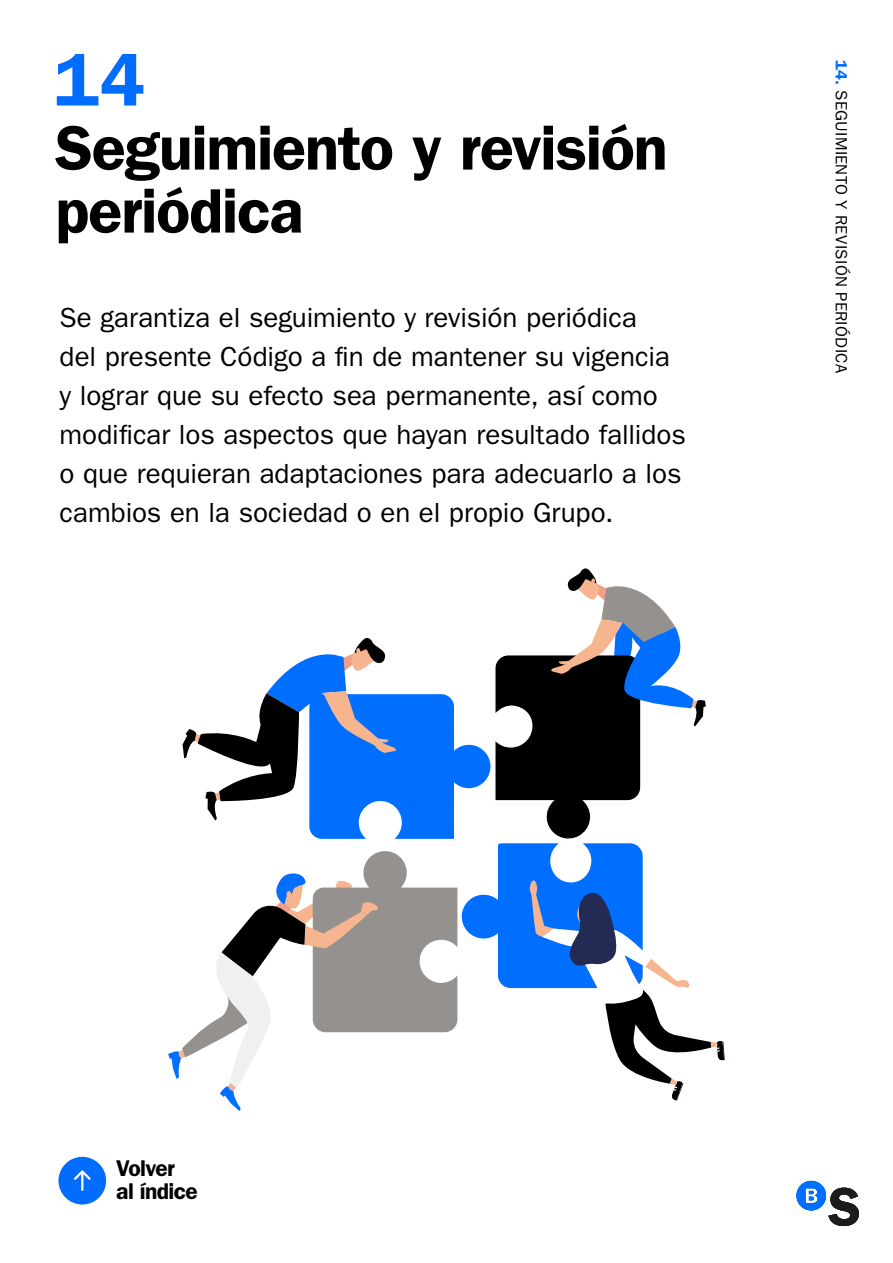
<style>
.page{position:relative;width:893px;height:1263px;background:#fff}
.page>*{position:absolute;margin:0;border:0;box-sizing:border-box;transform-origin:0 0}
.t1{font:600 75px "ITC Franklin Gothic Std";color:#006dff}
.t2{font:600 63px/63px "ITC Franklin Gothic Std";letter-spacing:-.02em;color:#000}
.t3{font:27.75px/39px "ITC Franklin Gothic Std";color:#000}
.t4{font:600 22.8px/22.8px "ITC Franklin Gothic Std";letter-spacing:-.03em;color:#000}
.t5{font:16.5px "ITC Franklin Gothic Std";letter-spacing:.015em;color:#000}
.s1{font-weight:600;color:#006dff}
</style>
<div class="page">
<svg style="left:796px;top:1181px;width:63px;height:45px"></svg>
<div style="left:58px;top:1157px;width:48px;height:47px;background:#006dff;border-radius:50%"></div>
<svg style="left:74px;top:1170px;width:17px;height:21px"></svg>
<svg style="left:168px;top:568px;width:557px;height:543px"></svg>
<h1 class="t1" style="left:54px;top:35px;width:93px">14</h1>
<h2 class="t2" style="left:55px;top:116px;width:614px">Seguimiento y revisión periódica</h2>
<p class="t3" style="left:60px;top:298px;width:628px">Se garantiza el seguimiento y revisión periódica<br>del presente Código a fin de mantener su vigencia y lograr que su efecto sea permanente, así como modificar los aspectos que hayan resultado fallidos o que requieran adaptaciones para adecuarlo a los cambios en la sociedad o en el propio Grupo.</p>
<p class="t5" style="left:851px;top:60px;width:315px;rotate:90deg"><span class="s1">14.</span> SEGUIMIENTO Y REVISIÓN PERIÓDICA</p>
<p class="t4" style="left:116px;top:1157px;width:83px">Volver al índice</p>
</div>
